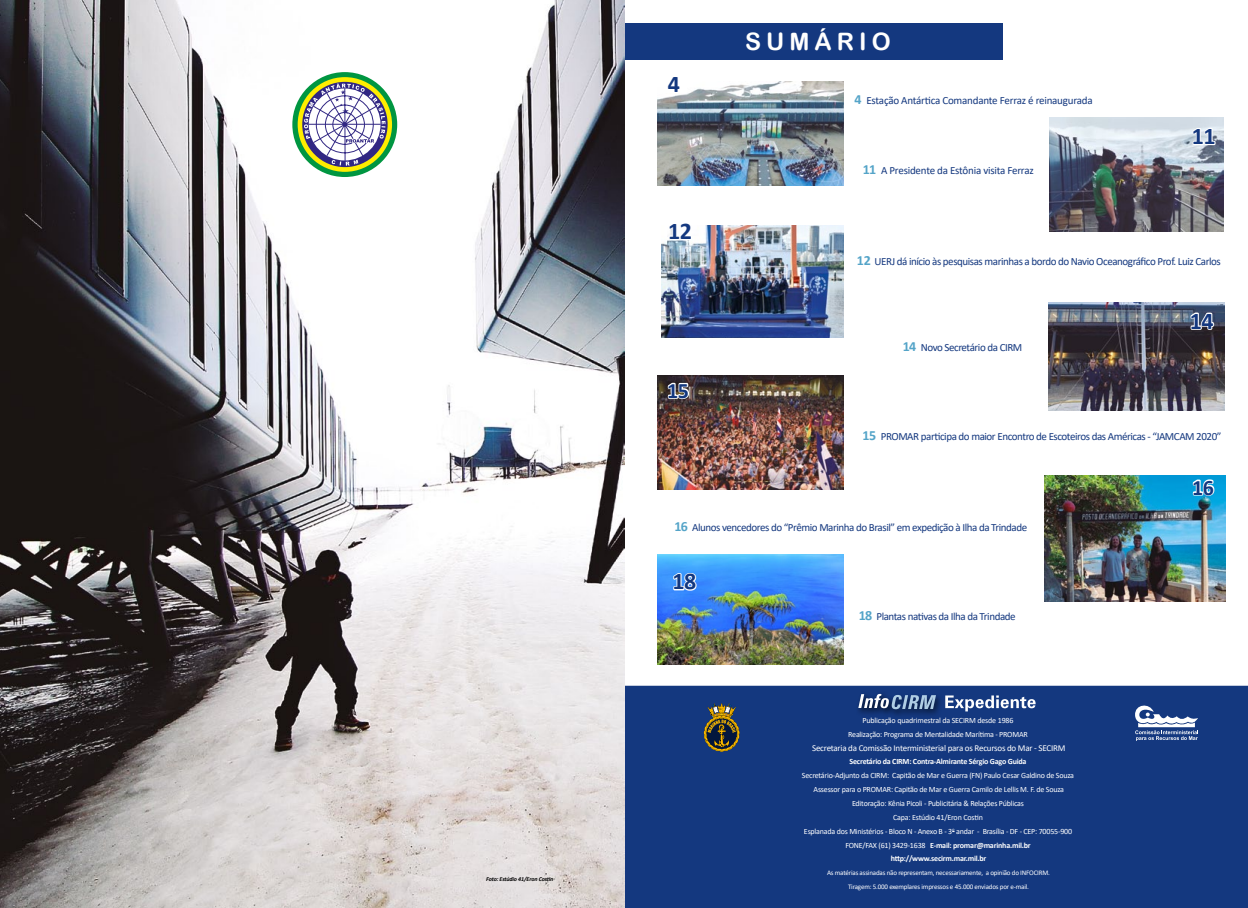
<style>
.page{position:relative;width:1248px;height:908px;background:#fff}
.page>*{position:absolute;margin:0;border:0;box-sizing:border-box;transform-origin:0 0}
.t1{font:700 24px "Calibri";letter-spacing:-.02em;color:#14387f}
.t2{font:24px "Arial Rounded MT Bold";color:#fff}
.t3{font:700 22px "Calibri";color:#14387f}
.t4{font:11px "Calibri";letter-spacing:-.04em;color:#14387f}
.t5{font:11px "Calibri";letter-spacing:-.02em;color:#14387f}
.t6{font:9px "Calibri";letter-spacing:-.025em;color:#fff}
.t7{font:8px/13.8px "Calibri";letter-spacing:-.025em;color:#fff;text-align:center}
.t8{font:700 8px "Calibri";letter-spacing:-.025em;color:#fff}
.t9{font:7px/13.8px "Calibri";letter-spacing:-.025em;color:#fff;text-align:center}
.t10{font:italic 700 6px "Calibri";letter-spacing:-.02em;color:#000}
.s1{font-weight:700;font-size:14px;color:#54a4c8}
.s2{font-weight:700}
</style>
<div class="page">
<div style="left:624px;top:684px;width:623px;height:223px;background:#14387f"></div>
<img style="left:661px;top:225px;width:182px;height:112px">
<img style="left:657px;top:375px;width:186px;height:114px">
<img style="left:1049px;top:117px;width:174px;height:114px">
<svg style="left:945px;top:695px;width:90px;height:16px"></svg>
<div style="left:855px;top:690px;width:41px;height:26px;background:#000;opacity:.75"></div>
<div style="left:888px;top:692px;width:55px;height:25px;background:#000;opacity:.56"></div>
<svg style="left:858px;top:693px;width:77px;height:16px"></svg>
<svg style="left:703px;top:703px;width:37px;height:48px;background:#55533e"></svg>
<img style="left:657px;top:81px;width:186px;height:104px">
<div style="left:624px;top:24px;width:378px;height:36px;background:#14387f"></div>
<img style="left:1048px;top:302px;width:176px;height:108px">
<svg style="left:667px;top:225px;width:26px;height:16px"></svg>
<img style="left:1044px;top:475px;width:181px;height:126px">
<svg style="left:1134px;top:705px;width:64px;height:35px"></svg>
<svg style="left:1190px;top:126px;width:26px;height:21px"></svg>
<svg style="left:1188px;top:308px;width:27px;height:23px"></svg>
<svg style="left:666px;top:381px;width:24px;height:20px"></svg>
<svg style="left:666px;top:81px;width:16px;height:14px"></svg>
<img style="left:657px;top:554px;width:186px;height:110px">
<svg style="left:1190px;top:478px;width:25px;height:20px"></svg>
<svg style="left:671px;top:571px;width:27px;height:21px"></svg>
<img style="left:0;top:0;width:624px;height:907px">
<svg style="left:291px;top:71px;width:107px;height:107px"></svg>
<div style="left:292px;top:72px;width:105px;height:105px;background:#009641;border-radius:50%"></div>
<svg style="left:297px;top:77px;width:95px;height:95px"></svg>
<svg style="left:304px;top:83px;width:81px;height:82px;background:#b0b3b6"></svg>
<p class="t10" style="left:486px;top:874px;width:69px">Foto: Estúdio 41/Eron Costin</p>
<h1 class="t1" style="left:668px;top:67px;width:14px">4</h1>
<h1 class="t1" style="left:668px;top:214px;width:25px">12</h1>
<h2 class="t3" style="left:667px;top:375px;width:23px">15</h2>
<h1 class="t2" style="left:745px;top:27px;width:147px">S U M Á R I O</h1>
<h3 class="t5" style="left:854px;top:93px;width:240px"><span class="s1">4</span> Estação Antártica Comandante Ferraz é reinaugurada</h3>
<h3 class="t5" style="left:862px;top:163px;width:172px"><span class="s1">11</span> A Presidente da Estônia visita Ferraz</h3>
<h1 class="t1" style="left:1191px;top:119px;width:25px">11</h1>
<h3 class="t4" style="left:856px;top:254px;width:365px"><span class="s1">12</span> UERJ dá início às pesquisas marinhas a bordo do Navio Oceanográfico Prof. Luiz Carlos</h3>
<h3 class="t4" style="left:902px;top:339px;width:121px"><span class="s1">14</span> Novo Secretário da CIRM</h3>
<h1 class="t1" style="left:1189px;top:304px;width:25px">14</h1>
<h3 class="t4" style="left:862px;top:429px;width:360px"><span class="s1">15</span> PROMAR participa do maior Encontro de Escoteiros das Américas - “JAMCAM 2020”</h3>
<h2 class="t3" style="left:1191px;top:471px;width:23px">16</h2>
<h3 class="t4" style="left:674px;top:519px;width:354px"><span class="s1">16</span> Alunos vencedores do “Prêmio Marinha do Brasil” em expedição à Ilha da Trindade</h3>
<h1 class="t1" style="left:672px;top:564px;width:25px">18</h1>
<h3 class="t4" style="left:858px;top:608px;width:158px"><span class="s1">18</span> Plantas nativas da Ilha da Trindade</h3>
<p class="t7" style="left:848px;top:712px;width:181px">Publicação quadrimestral da SECIRM desde 1986<br>Realização: Programa de Mentalidade Marítima - PROMAR</p>
<p class="t6" style="left:812px;top:741px;width:255px">Secretaria da Comissão Interministerial para os Recursos do Mar - SECIRM</p>
<p class="t8" style="left:849px;top:755px;width:178px">Secretário da CIRM: Contra-Almirante Sérgio Gago Guida</p>
<p class="t7" style="left:801px;top:768px;width:274px">Secretário-Adjunto da CIRM: Capitão de Mar e Guerra (FN) Paulo Cesar Galdino de Souza Assessor para o PROMAR: Capitão de Mar e Guerra Camilo de Lellis M. F. de Souza Editoração: Kênia Picoli - Publicitária &amp; Relações Públicas<br>Capa: Estúdio 41/Eron Costin<br>Esplanada dos Ministérios - Bloco N - Anexo B - 3<sup>o</sup> andar - Brasília - DF - CEP: 70055-900<br>FONE/FAX (61) 3429-1638 <span class="s2">E-mail: promar@marinha.mil.br http://www.secirm.mar.mil.br</span></p>
<p class="t9" style="left:827px;top:865px;width:224px">As matérias assinadas não representam, necessariamente, a opinião do INFOCIRM.<br>Tiragem: 5.000 exemplares impressos e 45.000 enviados por e-mail.</p>
</div>
